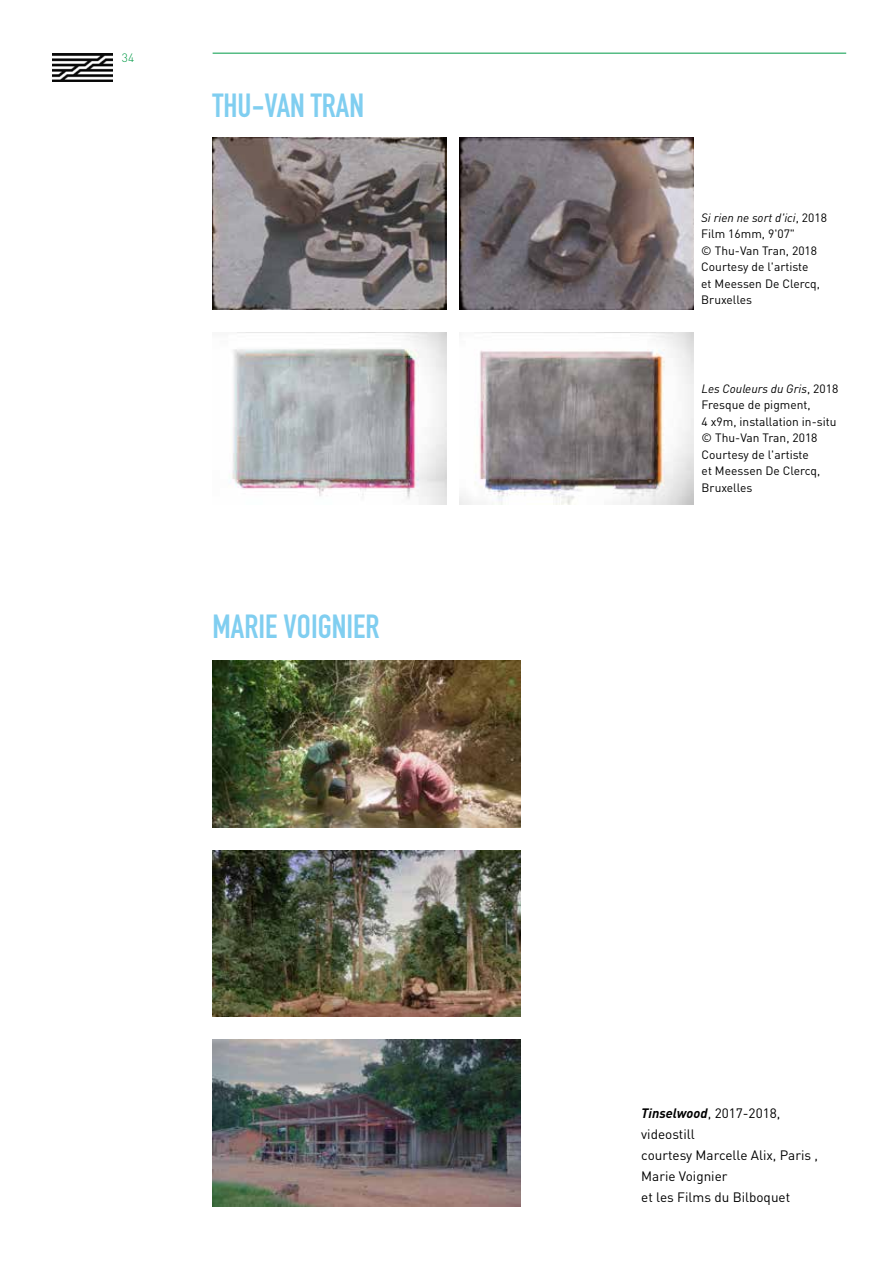
<style>
.page{position:relative;width:893px;height:1263px;background:#fff}
.page>*{position:absolute;margin:0;border:0;box-sizing:border-box;transform-origin:0 0}
.t1{font:33px "DIN Engschrift Std";color:#80cef0}
.t2{font:13.5px/21px "DINOT";color:#000}
.t3{font:12px/16.5px "DINOT";color:#000}
.t4{font:300 12px "DINOT";color:#009a46}
.s1{font-style:italic}
.s2{font-weight:700;font-style:italic}
</style>
<div class="page">
<img style="left:52px;top:53px;width:61px;height:29px">
<hr style="left:213px;top:53px;width:633px;height:1px;background:#009a46">
<img style="left:213px;top:1039px;width:308px;height:167px">
<img style="left:213px;top:661px;width:308px;height:166px">
<img style="left:213px;top:850px;width:308px;height:167px">
<img style="left:213px;top:137px;width:233px;height:172px">
<img style="left:460px;top:137px;width:233px;height:172px">
<img style="left:232px;top:332px;width:214px;height:173px">
<img style="left:459px;top:332px;width:234px;height:173px">
<p class="t4" style="left:122px;top:51px;width:14px">34</p>
<h1 class="t1" style="left:213px;top:86px;width:113px">THU-VAN TRAN</h1>
<h1 class="t1" style="left:213px;top:607px;width:14px">MARIE</h1>
<h1 class="t1" style="left:284px;top:607px;width:61px">VOIGNIER</h1>
<p class="t3" style="left:701px;top:209px;width:127px"><span class="s1">Si rien ne sort d'ici</span>, 2018<br>Film 16mm, 9'07"<br>© Thu-Van Tran, 2018<br>Courtesy de l'artiste<br>et M eessen De Clercq,<br>B ruxelles</p>
<p class="t3" style="left:702px;top:380px;width:138px"><span class="s1">Les Couleurs du Gris</span>, 2018<br>Fresque de pigment,<br>4 x9m, installation in-situ © Thu-Van Tran, 2018<br>Courtesy de l'artiste<br>et M eessen De Clercq,<br>B ruxelles</p>
<p class="t2" style="left:641px;top:1103px;width:178px"><span class="s2">Tinselwood</span>, 2017-2018, videostill<br>courtesy M arcelle Alix, Paris ,<br>Marie Voignier<br>et les Films du B ilboquet</p>
</div>
